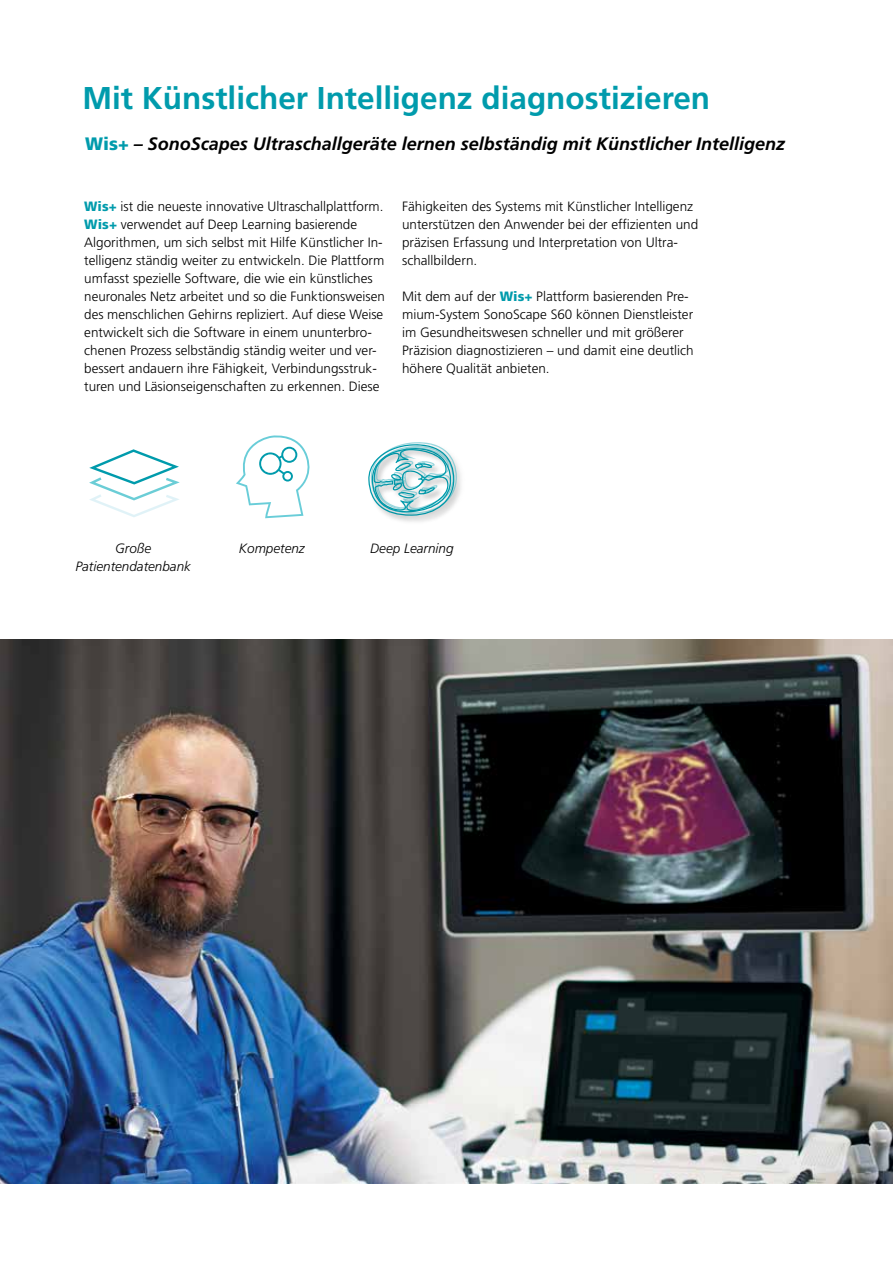
<style>
.page{position:relative;width:893px;height:1263px;background:#fff}
.page>*{position:absolute;margin:0;border:0;box-sizing:border-box;transform-origin:0 0}
.t1{font:700 31.5px "Frutiger LT Std";color:#009bac}
.t2{font:italic 700 18px "Frutiger LT Std";color:#000}
.t3{font:300 13.5px/18px "Frutiger LT Std";color:#000}
.t4{font:italic 300 13.5px/18px "Frutiger LT Std";color:#000;text-align:center}
.s1{font-weight:900;font-style:normal;color:#009bac}
.s2{font-weight:900;color:#009bac}
</style>
<div class="page">
<img style="left:0;top:639px;width:893px;height:544px">
<svg style="left:236px;top:435px;width:73px;height:83px"></svg>
<svg style="left:89px;top:449px;width:91px;height:68px"></svg>
<svg style="left:368px;top:442px;width:89px;height:74px"></svg>
<h1 class="t1" style="left:82px;top:79px;width:629px">Mit Künstlicher Intelligenz diagnostizieren</h1>
<h2 class="t2" style="left:85px;top:133px;width:701px"><span class="s1">Wis+</span> – SonoScapes Ultraschallgeräte lernen selbständig mit Künstlicher Intelligenz</h2>
<p class="t3" style="left:84px;top:198px;width:302px"><span class="s2">Wis+</span> ist die neueste innovative Ultraschallplattform.<br><span class="s2">Wis+</span> verwendet auf Deep Learning basierende Algorithmen, um sich selbst mit Hilfe Künstlicher In&shy;telligenz ständig weiter zu entwickeln. Die Plattform umfasst spezielle Software, die wie ein künstliches neuronales Netz arbeitet und so die Funktionsweisen des menschlichen Gehirns repliziert. Auf diese Weise entwickelt sich die Software in einem ununterbro&shy;chenen Prozess selbständig ständig weiter und ver&shy;bessert andauern ihre Fähigkeit, Verbindungsstruk&shy;turen und Läsionseigenschaften zu erkennen. Diese</p>
<p class="t3" style="left:402px;top:198px;width:298px">Fähigkeiten des Systems mit Künstlicher Intelligenz unterstützen den Anwender bei der effizienten und präzisen Erfassung und Interpretation von Ultra&shy;schallbildern.</p>
<p class="t3" style="left:402px;top:288px;width:293px">Mit dem auf der <span class="s2">Wis+</span> Plattform basierenden Pre&shy;mium-System SonoScape S60 können Dienstleister im Gesundheitswesen schneller und mit größerer Präzision diagnostizieren – und damit eine deutlich höhere Qualität anbieten.</p>
<p class="t4" style="left:75px;top:540px;width:117px">Große<br>Patientendatenbank</p>
<p class="t4" style="left:239px;top:540px;width:68px">Kompetenz</p>
<p class="t4" style="left:370px;top:540px;width:85px">Deep Learning</p>
</div>
